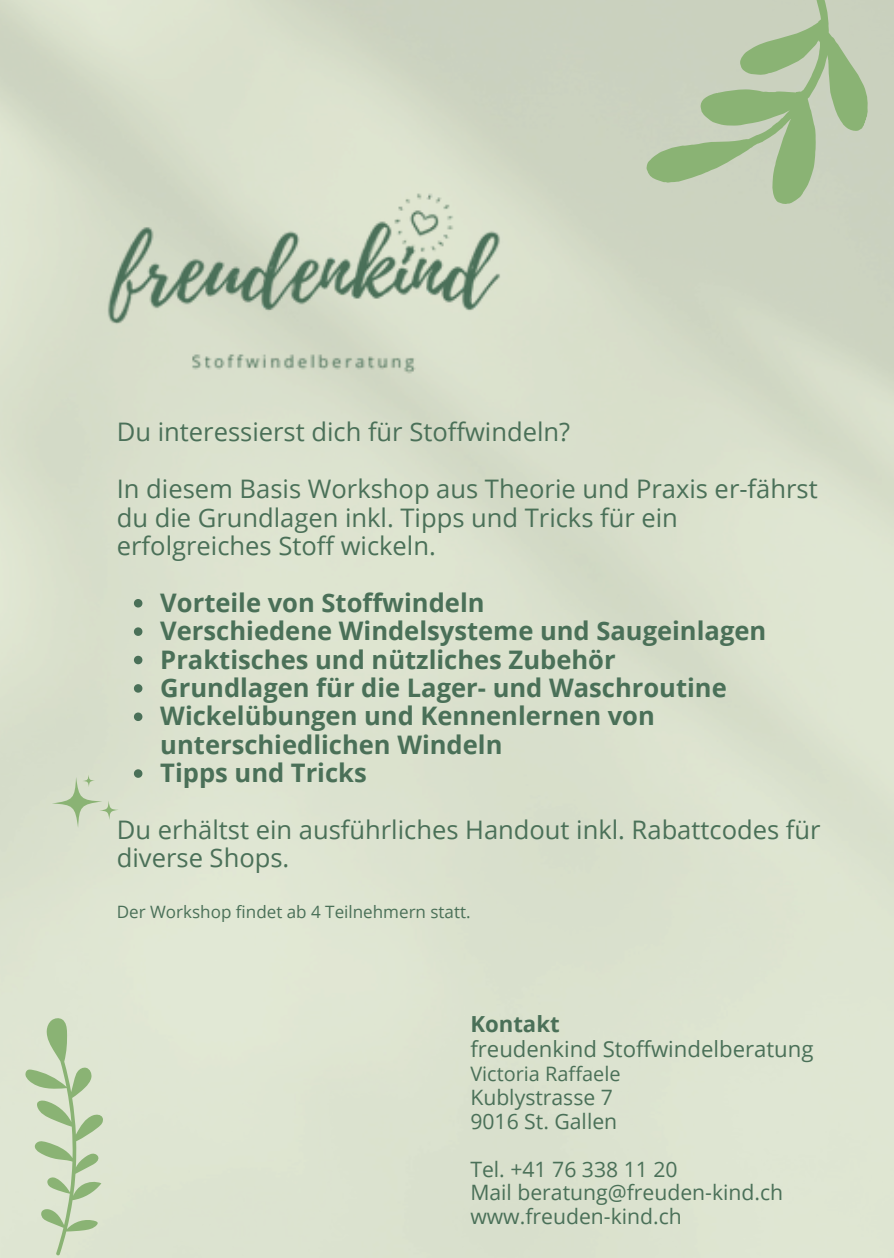
<style>
.page{position:relative;width:894px;height:1258px;background:#fff}
.page>*{position:absolute;margin:0;border:0;box-sizing:border-box;transform-origin:0 0}
.t1{font:25.5px/28.5px "Open Sans";color:#4a7058}
.t2{font:700 25.5px/28.5px "Open Sans";color:#4a7058}
.t3{font:22.2px/24.9px "Open Sans";color:#4a7058}
.t4{font:21.3px/24px "Open Sans";color:#4a7058}
.t5{font:19.8px "Open Sans";color:#4a7058}
.t6{font:17.1px "Open Sans";color:#4a7058}
.s1{font-weight:700}
</style>
<div class="page">
<svg style="left:643px;top:0;width:250px;height:237px;background:#bbcaad"></svg>
<svg style="left:1px;top:1012px;width:128px;height:246px;background:#d2dec4"></svg>
<svg style="left:51px;top:776px;width:52px;height:53px;background:#cdd8bf"></svg>
<svg style="left:99px;top:800px;width:20px;height:20px"></svg>
<svg style="left:82px;top:774px;width:13px;height:13px"></svg>
<img style="left:23px;top:149px;width:560px;height:270px">
<svg style="left:134px;top:599px;width:8px;height:8px"></svg>
<svg style="left:134px;top:627px;width:8px;height:9px"></svg>
<svg style="left:134px;top:656px;width:8px;height:8px"></svg>
<svg style="left:134px;top:684px;width:8px;height:9px"></svg>
<svg style="left:134px;top:712px;width:8px;height:9px"></svg>
<svg style="left:134px;top:769px;width:8px;height:9px"></svg>
<p class="t1" style="left:117px;top:417px;width:454px">Du interessierst dich für Stoffwindeln?</p>
<h1 class="t1" style="left:117px;top:474px;width:702px">In diesem Basis Workshop aus Theorie und Praxis er-fährst du die Grundlagen inkl. Tipps und Tricks für ein erfolgreiches Stoff wickeln.</h1>
<h1 class="t2" style="left:160px;top:588px;width:326px">Vorteile von Stoffwindeln</h1>
<p class="t2" style="left:160px;top:616px;width:607px">Verschiedene Windelsysteme und Saugeinlagen</p>
<p class="t2" style="left:160px;top:644px;width:456px">Praktisches und nützliches Zubehör</p>
<p class="t2" style="left:160px;top:673px;width:568px">Grundlagen für die Lager- und Waschroutine</p>
<p class="t2" style="left:160px;top:701px;width:496px">Wickelübungen und Kennenlernen von unterschiedlichen Windeln</p>
<p class="t2" style="left:160px;top:758px;width:208px">Tipps und Tricks</p>
<p class="t1" style="left:117px;top:815px;width:705px">Du erhältst ein ausführliches Handout inkl. Rabattcodes für diverse Shops.</p>
<h1 class="t6" style="left:117px;top:900px;width:355px">Der Workshop findet ab 4 Teilnehmern statt.</h1>
<p class="t3" style="left:470px;top:1011px;width:344px"><span class="s1">Kontakt<br></span>freudenkind Stoffwindelberatung</p>
<p class="t5" style="left:470px;top:1060px;width:152px">Victoria Raffaele</p>
<p class="t4" style="left:470px;top:1084px;width:148px">Kublystrasse 7<br>9016 St. Gallen</p>
<p class="t4" style="left:470px;top:1156px;width:314px">Tel. +41 76 338 11 20<br>Mail beratung@freuden-kind.ch www.freuden-kind.ch</p>
</div>
